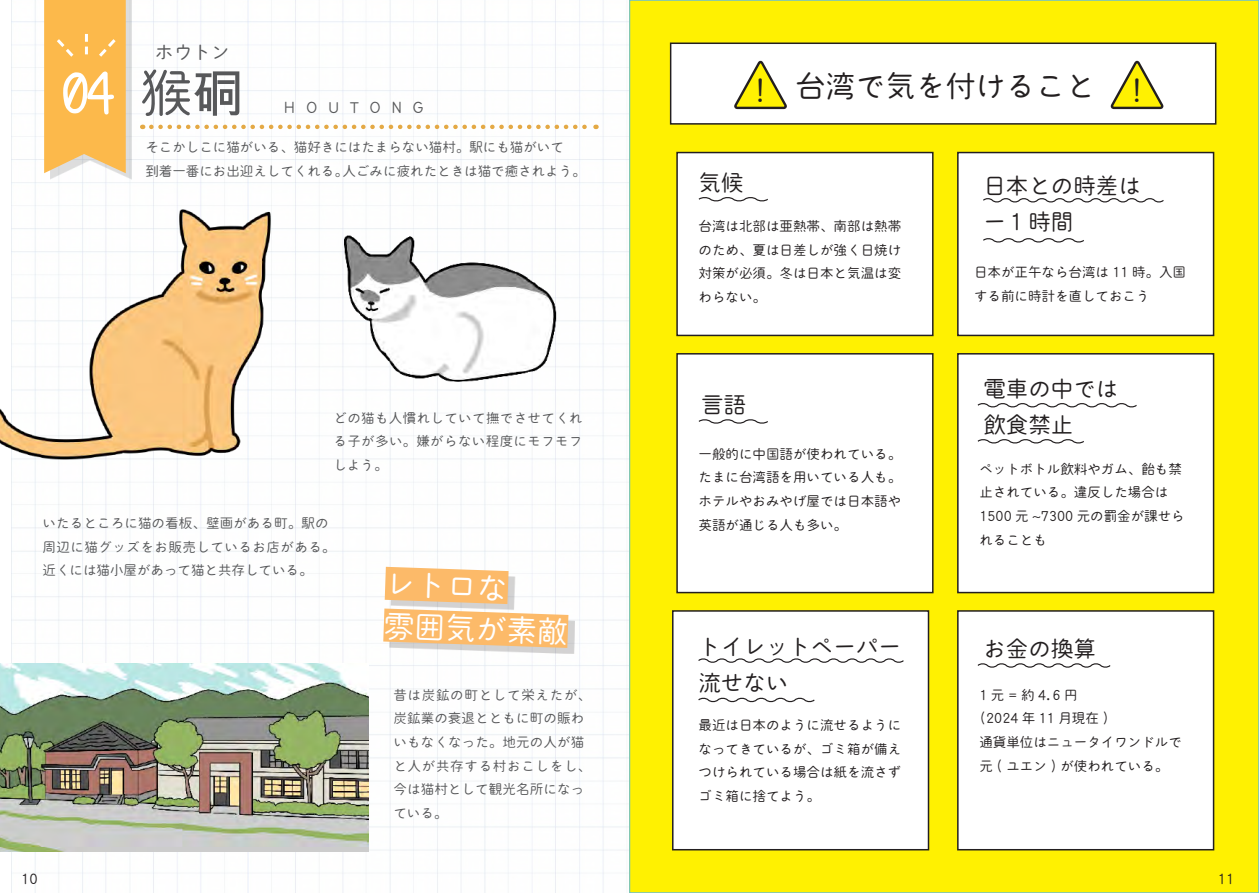
<style>
.page{position:relative;width:1259px;height:893px;background:#fff}
.page>*{position:absolute;margin:0;border:0;box-sizing:border-box;transform-origin:0 0}
.t1{font:57.45px "Seto Font SP";color:#fff}
.t2{font:52.05px "Kinuta Maru Maru GB Sr Std N R";color:#57585a}
.t3{font:30.75px/41.7px "Kinuta Maru Maru GB Sr Std N R";color:#fff}
.t4{font:30px "Kinuta Maru Maru GB Sr Std N R";color:#231f20}
.t5{font:28.8px "Kinuta Maru Maru GB Sr Std N R";color:#231f20}
.t6{font:22.5px/36px "Kinuta Maru Maru GB Sr Std N R";color:#231f20}
.t7{font:18.75px "Kinuta Maru Maru GB Sr Std N R";color:#57585a}
.t8{font:15px "Kinuta Maru Maru GB Sr Std N R";letter-spacing:.7em;color:#57585a}
.t9{font:13.8px "Kinuta Maru Maru GB Sr Std N R";color:#231f20}
.t10{font:13.5px/23.7px "Kinuta Maru Maru GB Sr Std N R";color:#231f20;text-align:justify}
.t11{font:13.5px/23.7px "Kinuta Maru Maru GB Sr Std N R";letter-spacing:.01em;color:#57585a}
.s1{font-family:"Arial Unicode MS"}
</style>
<div class="page">
<img style="left:12px;top:0;width:617px;height:893px">
<div style="left:630px;top:0;width:628px;height:893px;background:#fff101"></div>
<div style="left:670px;top:43px;width:545px;height:81px;background:#fff"></div>
<div style="left:670px;top:43px;width:546px;height:82px;border:2px solid #231f20"></div>
<div style="left:677px;top:354px;width:256px;height:239px;background:#fff"></div>
<div style="left:676px;top:353px;width:257px;height:240px;border:2px solid #231f20"></div>
<div style="left:958px;top:354px;width:255px;height:239px;background:#fff"></div>
<div style="left:957px;top:353px;width:257px;height:240px;border:2px solid #231f20"></div>
<div style="left:677px;top:153px;width:256px;height:182px;background:#fff"></div>
<div style="left:676px;top:152px;width:257px;height:184px;border:2px solid #231f20"></div>
<div style="left:958px;top:153px;width:255px;height:182px;background:#fff"></div>
<div style="left:957px;top:152px;width:257px;height:184px;border:2px solid #231f20"></div>
<div style="left:673px;top:611px;width:255px;height:239px;background:#fff"></div>
<div style="left:672px;top:610px;width:257px;height:240px;border:2px solid #231f20"></div>
<div style="left:958px;top:611px;width:255px;height:239px;background:#fff"></div>
<div style="left:957px;top:610px;width:257px;height:240px;border:2px solid #231f20"></div>
<img style="left:0;top:201px;width:304px;height:302px">
<img style="left:0;top:664px;width:368px;height:187px">
<img style="left:333px;top:206px;width:233px;height:202px">
<svg style="left:734px;top:60px;width:53px;height:50px"></svg>
<svg style="left:1110px;top:60px;width:54px;height:50px"></svg>
<div style="left:50px;top:0;width:82px;height:179px;background:#57585a;opacity:.2"></div>
<svg style="left:44px;top:0;width:82px;height:173px;background:#fbbc56"></svg>
<svg style="left:151px;top:125px;width:445px;height:4px"></svg>
<svg style="left:698px;top:658px;width:206px;height:5px"></svg>
<svg style="left:977px;top:663px;width:134px;height:5px"></svg>
<svg style="left:977px;top:403px;width:160px;height:5px"></svg>
<svg style="left:698px;top:419px;width:70px;height:5px"></svg>
<svg style="left:698px;top:197px;width:70px;height:5px"></svg>
<svg style="left:983px;top:238px;width:101px;height:5px"></svg>
<svg style="left:983px;top:198px;width:181px;height:5px"></svg>
<svg style="left:977px;top:439px;width:107px;height:5px"></svg>
<svg style="left:698px;top:697px;width:117px;height:6px"></svg>
<svg style="left:350px;top:549px;width:252px;height:117px"></svg>
<h1 class="t1" style="left:61px;top:61px;width:56px">04</h1>
<h3 class="t7" style="left:155px;top:40px;width:76px">ホウトン</h3>
<h2 class="t2" style="left:140px;top:59px;width:106px">猴<span class="s1">硐</span></h2>
<p class="t8" style="left:284px;top:97px;width:142px">HOUTONG</p>
<p class="t11" style="left:145px;top:135px;width:442px">そこかしこに猫がいる、猫好きにはたまらない猫村。駅にも猫がいて<br>到着一番にお出迎えしてくれる。人ごみに疲れたときは猫で癒されよう。</p>
<p class="t11" style="left:333px;top:406px;width:251px;text-align:justify">どの猫も人慣れしていて撫でさせてくれる子が多い。嫌がらない程度にモフモフしよう。</p>
<p class="t11" style="left:43px;top:511px;width:294px">いたるところに猫の看板、壁画がある町。駅の周辺に猫グッズをお販売しているお店がある。近くには猫小屋があって猫と共存している。</p>
<h3 class="t3" style="left:386px;top:563px;width:186px;rotate:2deg">レトロな<br>雰囲気が素敵</h3>
<p class="t11" style="left:393px;top:683px;width:199px">昔は炭鉱の町として栄えたが、炭鉱業の衰退とともに町の賑わいもなくなった。地元の人が猫と人が共存する村おこしをし、今は猫村として観光名所になっている。</p>
<h3 class="t4" style="left:795px;top:66px;width:301px">台湾で気を付けること</h3>
<h3 class="t5" style="left:746px;top:72px;width:30px">！</h3>
<h3 class="t5" style="left:1122px;top:72px;width:30px">！</h3>
<h3 class="t6" style="left:698px;top:165px;width:46px">気候</h3>
<h3 class="t6" style="left:983px;top:168px;width:159px">日本との時差はー１時間</h3>
<p class="t10" style="left:698px;top:214px;width:204px">台湾は北部は亜熱帯、南部は熱帯のため、夏は日差しが強く日焼け対策が必須。冬は日本と気温は変わらない。</p>
<p class="t10" style="left:974px;top:261px;width:213px">日本が正午なら台湾は 11 時。入国する前に時計を直しておこう</p>
<h3 class="t6" style="left:701px;top:387px;width:46px">言語</h3>
<p class="t10" style="left:698px;top:442px;width:204px">一般的に中国語が使われている。たまに台湾語を用いている人も。ホテルやおみやげ屋では日本語や英語が通じる人も多い。</p>
<h3 class="t6" style="left:983px;top:371px;width:136px">電車の中では飲食禁止</h3>
<p class="t10" style="left:979px;top:457px;width:207px;text-align:left">ペットボトル飲料やガム、飴も禁止されている。違反した場合は<br>1500 元 ~7300 元の罰金が課せられることも</p>
<h3 class="t6" style="left:698px;top:628px;width:204px">トイレットペーパー流せない</h3>
<h3 class="t6" style="left:983px;top:630px;width:114px">お金の換算</h3>
<p class="t10" style="left:979px;top:683px;width:204px;text-align:left">1元=約4.6円<br>(2024 年 11 月現在 )<br>通貨単位はニュータイワンドルで元 ( ユエン ) が使われている。</p>
<p class="t10" style="left:698px;top:713px;width:204px">最近は日本のように流せるようになってきているが、ゴミ箱が備えつけられている場合は紙を流さずゴミ箱に捨てよう。</p>
<p class="t9" style="left:21px;top:870px;width:18px">10</p>
<p class="t9" style="left:1217px;top:870px;width:18px">11</p>
</div>
